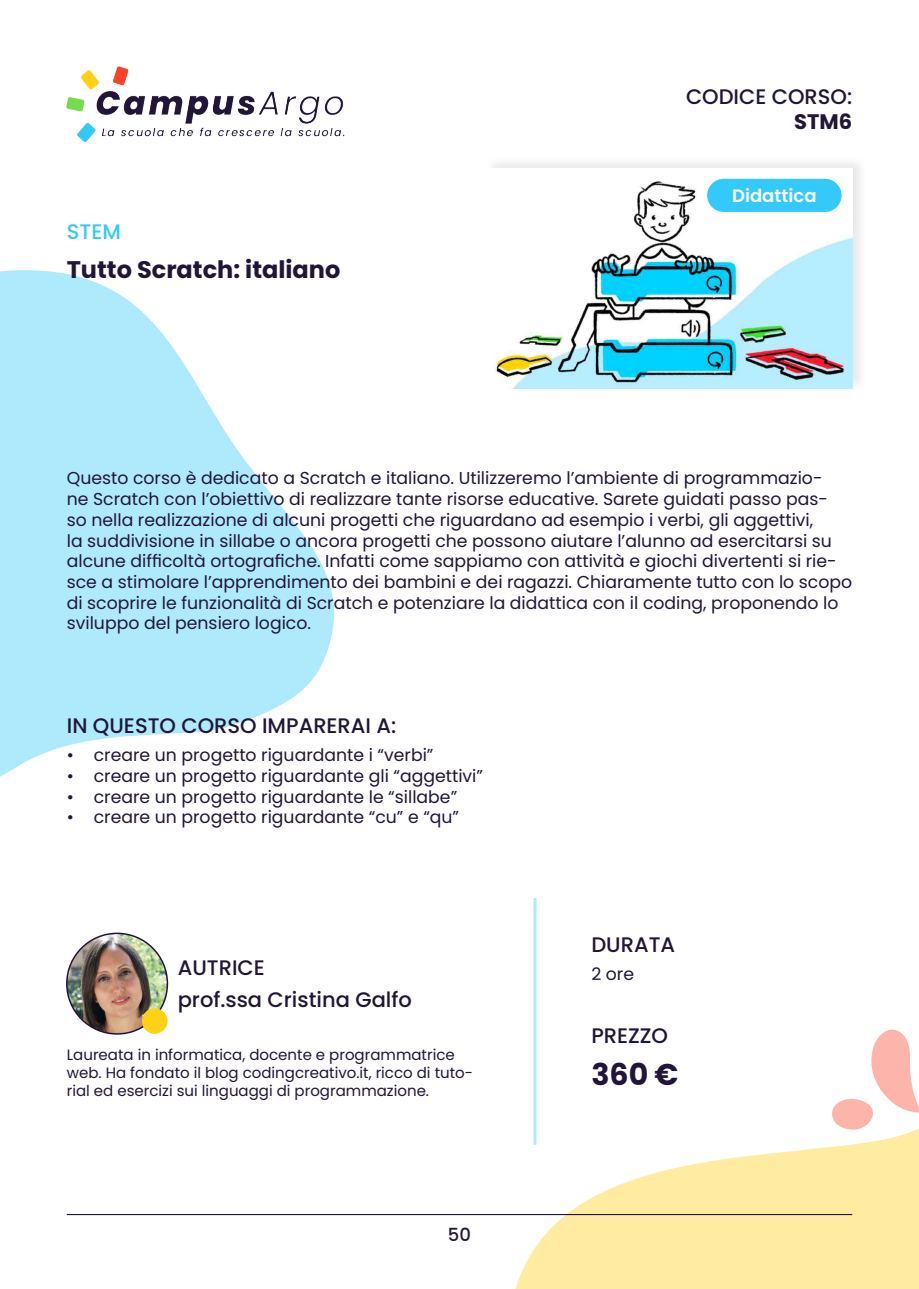
<style>
.page{position:relative;width:919px;height:1289px;background:#fff}
.page>*{position:absolute;margin:0;border:0;box-sizing:border-box;transform-origin:0 0}
.t1{font:700 30px "Poppins";color:#221638}
.t2{font:700 24px "Poppins";color:#221638}
.t3{font:500 21px "Poppins";color:#221638}
.t4{font:500 21px "Poppins";color:#33caf9}
.t5{font:700 21px "Poppins";color:#221638}
.t6{font:600 18px "Poppins";color:#fff}
.t7{font:500 18px "Poppins";color:#221638}
.t8{font:17.25px/20.7px "Poppins";color:#221638}
.t9{font:15px/18px "Poppins";color:#221638}
</style>
<div class="page">
<svg style="left:501px;top:942px;width:417px;height:346px"></svg>
<svg style="left:0;top:270px;width:335px;height:507px;fill:#aeeafc"></svg>
<hr style="left:67px;top:1213px;width:785px;height:2px;background:#221638">
<img style="left:67px;top:67px;width:278px;height:75px">
<div style="left:484px;top:156px;width:383px;height:236px;background:#231f20;opacity:.1"></div>
<img style="left:485px;top:168px;width:367px;height:220px">
<div style="left:707px;top:179px;width:134px;height:33px;background:#33caf9;border-radius:17px"></div>
<img style="left:67px;top:933px;width:100px;height:100px;border-radius:50px">
<div style="left:66px;top:932px;width:102px;height:102px;border:2px solid #221638;border-radius:50%"></div>
<div style="left:142px;top:1008px;width:25px;height:25px;background:#ffd014;border-radius:50%"></div>
<hr style="left:533px;top:898px;width:3px;height:246px;background:#33caf9">
<p class="t3" style="left:686px;top:84px;width:168px">CODICE CORSO:</p>
<p class="t5" style="left:794px;top:110px;width:59px">STM6</p>
<p class="t4" style="left:67px;top:220px;width:56px">STEM</p>
<h2 class="t2" style="left:67px;top:256px;width:275px">Tutto Scratch: italiano</h2>
<p class="t6" style="left:732px;top:185px;width:86px">Didattica</p>
<p class="t8" style="left:67px;top:468px;width:786px">Questo corso è dedicato a Scratch e italiano. Utilizzeremo l’ambiente di programmazio-<br>ne Scratch con l’obiettivo di realizzare tante risorse educative. Sarete guidati passo pas&shy;so nella realizzazione di alcuni progetti che riguardano ad esempio i verbi, gli aggettivi,<br>la suddivisione in sillabe o ancora progetti che possono aiutare l’alunno ad esercitarsi su alcune difficoltà ortografiche. Infatti come sappiamo con attività e giochi divertenti si rie&shy;sce a stimolare l’apprendimento dei bambini e dei ragazzi. Chiaramente tutto con lo scopo di scoprire le funzionalità di Scratch e potenziare la didattica con il coding, proponendo lo sviluppo del pensiero logico.</p>
<p class="t3" style="left:67px;top:713px;width:331px">IN QUESTO CORSO IMPARERAI A:</p>
<p class="t8" style="left:67px;top:745px;width:368px">• creare un progetto riguardante i “verbi”</p>
<p class="t8" style="left:67px;top:765px;width:418px">• creare un progetto riguardante gli “aggettivi”</p>
<p class="t8" style="left:67px;top:786px;width:392px">• creare un progetto riguardante le “sillabe”</p>
<p class="t8" style="left:67px;top:807px;width:394px">• creare un progetto riguardante “cu” e “qu”</p>
<p class="t3" style="left:178px;top:955px;width:89px">AUTRICE</p>
<p class="t3" style="left:178px;top:987px;width:235px">prof.ssa Cristina Galfo</p>
<p class="t9" style="left:67px;top:1045px;width:408px">Laureata in informatica, docente e programmatrice web. Ha fondato il blog codingcreativo.it, ricco di tuto&shy;rial ed esercizi sui linguaggi di programmazione.</p>
<p class="t7" style="left:448px;top:1224px;width:25px">50</p>
<p class="t3" style="left:591px;top:932px;width:85px">DURATA</p>
<p class="t8" style="left:591px;top:964px;width:44px">2 ore</p>
<p class="t3" style="left:591px;top:1023px;width:78px">PREZZO</p>
<h1 class="t1" style="left:591px;top:1056px;width:89px">360 €</h1>
</div>
